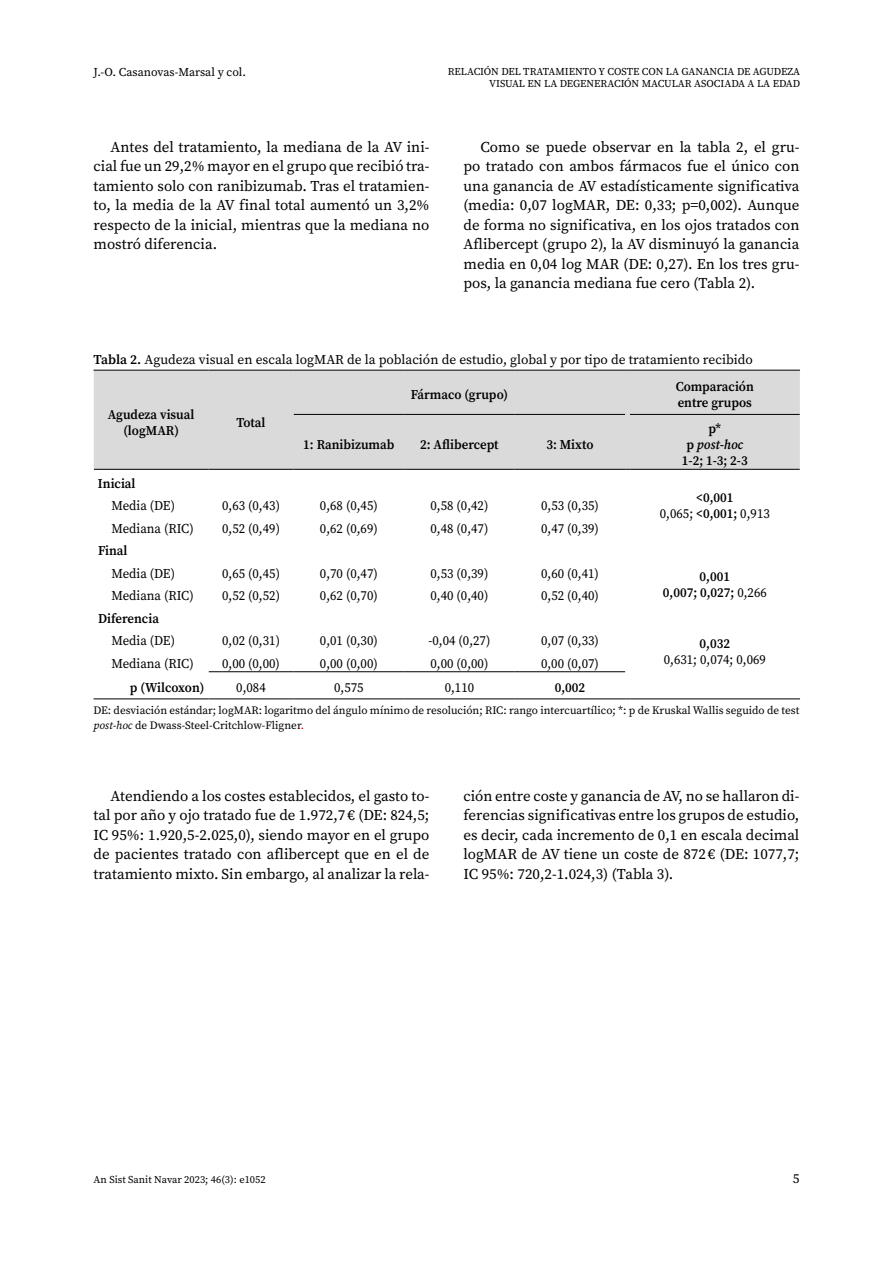
<style>
.page{position:relative;width:893px;height:1263px;background:#fff}
.page>*{position:absolute;margin:0;border:0;box-sizing:border-box;transform-origin:0 0}
.t1{font:15px/19.5px "Source Serif Variable";color:#000;text-align:justify}
.t2{font:13.5px/16.2px "Source Serif Variable";letter-spacing:.005em;color:#000;text-align:center;scale:.95 1}
.t3{font:13.5px "Source Serif Variable";letter-spacing:.005em;color:#000}
.t4{font:13.5px "Source Serif Variable";letter-spacing:.025em;color:#000;scale:.95 1}
.t5{font:12px "Source Serif Variable";color:#000}
.t6{font:11.25px/14.7px "Source Serif Variable";color:#000}
.t7{font:10.5px/12.6px "Source Serif Variable";color:#000;text-align:right}
.s1{font-style:italic}
.s2{color:#f00}
</style>
<div class="page">
<div style="left:94px;top:371px;width:706px;height:98px;background:#dadada"></div>
<hr style="left:94px;top:370px;width:115px;height:1px;background:#000">
<hr style="left:209px;top:370px;width:85px;height:1px;background:#000">
<hr style="left:294px;top:370px;width:110px;height:1px;background:#000">
<hr style="left:404px;top:370px;width:111px;height:1px;background:#000">
<hr style="left:515px;top:370px;width:110px;height:1px;background:#000">
<hr style="left:630px;top:370px;width:170px;height:1px;background:#000">
<hr style="left:294px;top:414px;width:110px;height:1px;background:#000">
<hr style="left:404px;top:414px;width:111px;height:1px;background:#000">
<hr style="left:515px;top:414px;width:110px;height:1px;background:#000">
<hr style="left:630px;top:414px;width:170px;height:1px;background:#000">
<hr style="left:94px;top:469px;width:115px;height:1px;background:#000">
<hr style="left:209px;top:469px;width:85px;height:1px;background:#000">
<hr style="left:294px;top:469px;width:110px;height:1px;background:#000">
<hr style="left:404px;top:469px;width:111px;height:1px;background:#000">
<hr style="left:515px;top:469px;width:110px;height:1px;background:#000">
<hr style="left:630px;top:469px;width:170px;height:1px;background:#000">
<hr style="left:209px;top:671px;width:85px;height:1px;background:#000">
<hr style="left:294px;top:671px;width:110px;height:1px;background:#000">
<hr style="left:404px;top:671px;width:111px;height:1px;background:#000">
<hr style="left:515px;top:671px;width:110px;height:1px;background:#000">
<hr style="left:94px;top:699px;width:115px;height:1px;background:#000">
<hr style="left:209px;top:699px;width:85px;height:1px;background:#000">
<hr style="left:294px;top:699px;width:110px;height:1px;background:#000">
<hr style="left:404px;top:699px;width:111px;height:1px;background:#000">
<hr style="left:515px;top:699px;width:110px;height:1px;background:#000">
<hr style="left:630px;top:699px;width:170px;height:1px;background:#000">
<p class="t5" style="left:94px;top:64px;width:154px">J.-O. Casanovas-Marsal y col.</p>
<p class="t7" style="left:448px;top:65px;width:354px">RELACIÓN DEL TRATAMIENTO Y COSTE CON LA GANANCIA DE AGUDEZA<br>VISUAL EN LA DEGENERACIÓN MACULAR ASOCIADA A LA EDAD</p>
<p class="t1" style="left:94px;top:137px;width:337px;text-indent:17px">Antes del tratamiento, la mediana de la AV ini&shy;cial fue un 29,2% mayor en el grupo que recibió tra&shy;tamiento solo con ranibizumab. Tras el tratamien&shy;to, la media de la AV final total aumentó un 3,2% respecto de la inicial, mientras que la mediana no mostró diferencia.</p>
<p class="t1" style="left:463px;top:137px;width:337px;text-indent:17px">Como se puede observar en la tabla 2, el gru&shy;po tratado con ambos fármacos fue el único con una ganancia de AV estadísticamente significativa (media: 0,07 logMAR, DE: 0,33; p=0,002). Aunque de forma no significativa, en los ojos tratados con Aflibercept (grupo 2), la AV disminuyó la ganancia media en 0,04 log MAR (DE: 0,27). En los tres gru&shy;pos, la ganancia mediana fue cero (Tabla 2).</p>
<p class="t3" style="left:94px;top:350px;width:661px">Tabla 2. Agudeza visual en escala logMAR de la población de estudio, global y por tipo de tratamiento recibido</p>
<p class="t2" style="left:108px;top:406px;width:93px">Agudeza visual (logMAR)</p>
<p class="t2" style="left:237px;top:414px;width:32px">Total</p>
<p class="t2" style="left:98px;top:475px;width:41px">Inicial</p>
<p class="t2" style="left:411px;top:387px;width:104px">Fármaco (grupo)</p>
<p class="t2" style="left:676px;top:379px;width:84px;text-align:left">Comparación entre grupos</p>
<p class="t2" style="left:303px;top:436px;width:97px">1: Ranibizumab</p>
<p class="t2" style="left:420px;top:436px;width:84px">2: Aflibercept</p>
<p class="t2" style="left:546px;top:436px;width:51px">3: Mixto</p>
<p class="t2" style="left:682px;top:420px;width:71px">p*<br>p <span class="s1">post-hoc<br></span>1-2; 1-3; 2-3</p>
<p class="t2" style="left:660px;top:489px;width:117px">&lt;0,001<br>0,065; &lt;0,001; 0,913</p>
<p class="t2" style="left:111px;top:497px;width:68px">Media (DE)</p>
<p class="t2" style="left:222px;top:497px;width:62px">0,63 (0,43)</p>
<p class="t2" style="left:320px;top:497px;width:62px">0,68 (0,45)</p>
<p class="t2" style="left:430px;top:497px;width:62px">0,58 (0,42)</p>
<p class="t2" style="left:541px;top:497px;width:62px">0,53 (0,35)</p>
<p class="t2" style="left:111px;top:520px;width:88px">Mediana (RIC)</p>
<p class="t2" style="left:222px;top:520px;width:62px">0,52 (0,49)</p>
<p class="t2" style="left:320px;top:520px;width:62px">0,62 (0,69)</p>
<p class="t2" style="left:430px;top:520px;width:62px">0,48 (0,47)</p>
<p class="t2" style="left:541px;top:520px;width:62px">0,47 (0,39)</p>
<p class="t2" style="left:111px;top:539px;width:68px;line-height:22.5px;text-align:left;text-indent:-13px">Final<br>Media (DE)</p>
<p class="t2" style="left:222px;top:565px;width:62px">0,65 (0,45)</p>
<p class="t2" style="left:320px;top:565px;width:62px">0,70 (0,47)</p>
<p class="t2" style="left:430px;top:565px;width:62px">0,53 (0,39)</p>
<p class="t2" style="left:541px;top:565px;width:62px">0,60 (0,41)</p>
<p class="t2" style="left:700px;top:568px;width:33px">0,001</p>
<p class="t2" style="left:111px;top:587px;width:88px">Mediana (RIC)</p>
<p class="t2" style="left:222px;top:587px;width:62px">0,52 (0,52)</p>
<p class="t2" style="left:320px;top:587px;width:62px">0,62 (0,70)</p>
<p class="t2" style="left:430px;top:587px;width:62px">0,40 (0,40)</p>
<p class="t2" style="left:541px;top:587px;width:62px">0,52 (0,40)</p>
<p class="t4" style="left:663px;top:583px;width:111px">0,007; 0,027; 0,266</p>
<p class="t2" style="left:111px;top:607px;width:68px;line-height:22.5px;text-align:left;text-indent:-13px">Diferencia<br>Media (DE)</p>
<p class="t2" style="left:222px;top:632px;width:62px">0,02 (0,31)</p>
<p class="t2" style="left:320px;top:632px;width:62px">0,01 (0,30)</p>
<p class="t2" style="left:428px;top:632px;width:67px">-0,04 (0,27)</p>
<p class="t2" style="left:541px;top:632px;width:62px">0,07 (0,33)</p>
<p class="t2" style="left:700px;top:635px;width:33px">0,032</p>
<p class="t2" style="left:111px;top:655px;width:88px">Mediana (RIC)</p>
<p class="t2" style="left:222px;top:655px;width:62px">0,00 (0,00)</p>
<p class="t2" style="left:320px;top:655px;width:62px">0,00 (0,00)</p>
<p class="t2" style="left:430px;top:655px;width:62px">0,00 (0,00)</p>
<p class="t2" style="left:541px;top:655px;width:62px">0,00 (0,07)</p>
<p class="t2" style="left:664px;top:652px;width:109px">0,631; 0,074; 0,069</p>
<p class="t2" style="left:130px;top:680px;width:80px">p (Wilcoxon)</p>
<p class="t2" style="left:236px;top:680px;width:33px">0,084</p>
<p class="t2" style="left:334px;top:680px;width:33px">0,575</p>
<p class="t2" style="left:445px;top:680px;width:33px">0,110</p>
<p class="t2" style="left:555px;top:680px;width:33px">0,002</p>
<p class="t6" style="left:94px;top:703px;width:707px">DE: desviación estándar; logMAR: logaritmo del ángulo mínimo de resolución; RIC: rango intercuartílico; *: p de Kruskal Wallis seguido de test <span class="s1">post-hoc</span> de Dwass-Steel-Critchlow-Fligner<span class="s2">.</span></p>
<p class="t1" style="left:94px;top:786px;width:337px;text-indent:17px">Atendiendo a los costes establecidos, el gasto to&shy;tal por año y ojo tratado fue de 1.972,7 € (DE: 824,5; IC 95%: 1.920,5-2.025,0), siendo mayor en el grupo de pacientes tratado con aflibercept que en el de tratamiento mixto. Sin embargo, al analizar la rela-</p>
<p class="t1" style="left:463px;top:786px;width:337px">ción entre coste y ganancia de AV, no se hallaron di&shy;ferencias significativas entre los grupos de estudio, es decir, cada incremento de 0,1 en escala decimal logMAR de AV tiene un coste de 872 € (DE: 1077,7; IC 95%: 720,2-1.024,3) (Tabla 3).</p>
<p class="t7" style="left:94px;top:1173px;width:174px">An Sist Sanit Navar 2023; 46(3): e1052</p>
<p class="t3" style="left:793px;top:1170px;width:8px">5</p>
</div>
